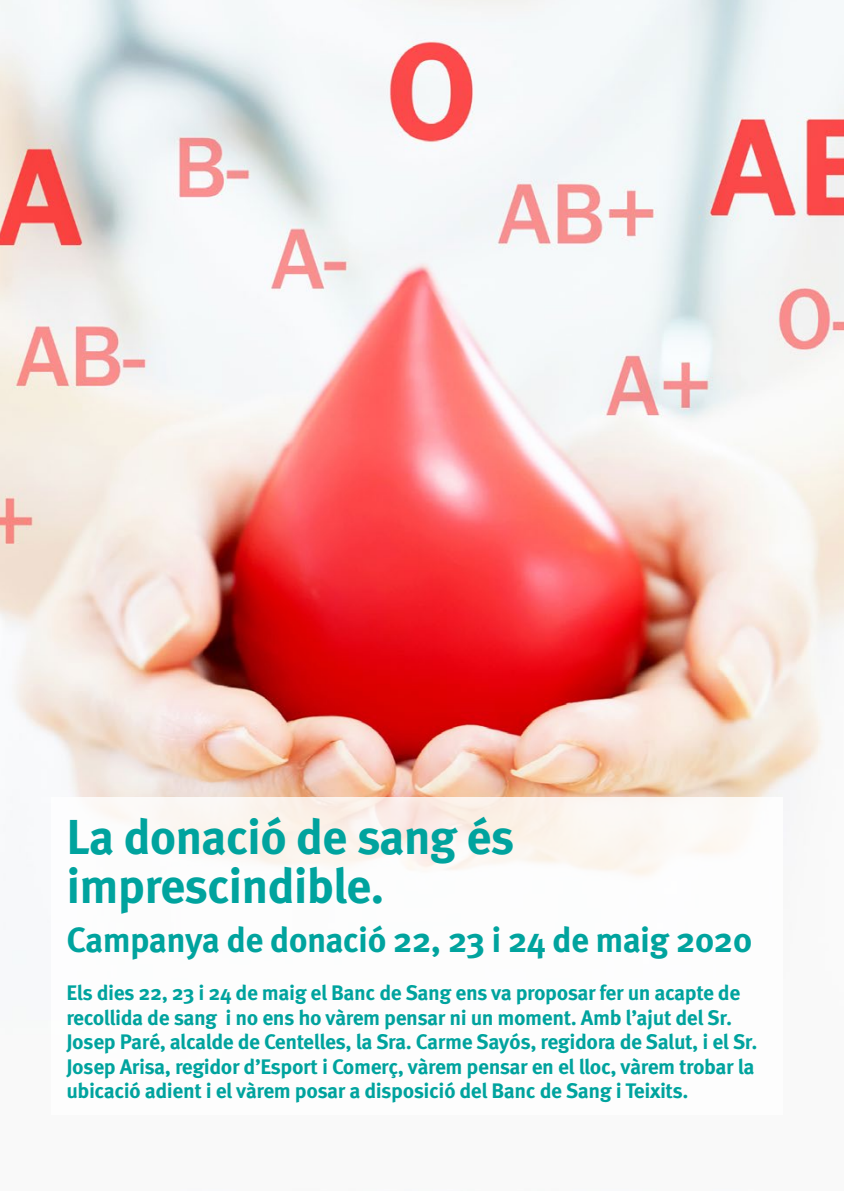
<style>
.page{position:relative;width:844px;height:1191px;background:#fff}
.page>*{position:absolute;margin:0;border:0;box-sizing:border-box;transform-origin:0 0}
.t1{font:700 49px/49px "Meta Pro";letter-spacing:-.02em;color:#00a39e}
.t2{font:700 35px "Meta Pro";letter-spacing:-.02em;color:#00a39e}
.t3{font:700 21px/24.5px "Meta Pro";letter-spacing:-.02em;color:#00a39e}
</style>
<div class="page">
<img style="left:0;top:0;width:843px;height:797px">
<h1 class="t1" style="left:66px;top:813px;width:449px">La donació de sang és imprescindible.</h1>
<h2 class="t2" style="left:66px;top:917px;width:687px">Campanya de donació 22, 23 i 24 de maig 2020</h2>
<p class="t3" style="left:66px;top:981px;width:692px">Els dies 22, 23 i 24 de maig el Banc de Sang ens va proposar fer un acapte de recollida de sang i no ens ho vàrem pensar ni un moment. Amb l’ajut del Sr.<br>Josep Paré, alcalde de Centelles, la Sra. Carme Sayós, regidora de Salut, i el Sr.<br>Josep Arisa, regidor d’Esport i Comerç, vàrem pensar en el lloc, vàrem trobar la ubicació adient i el vàrem posar a disposició del Banc de Sang i Teixits.</p>
</div>
